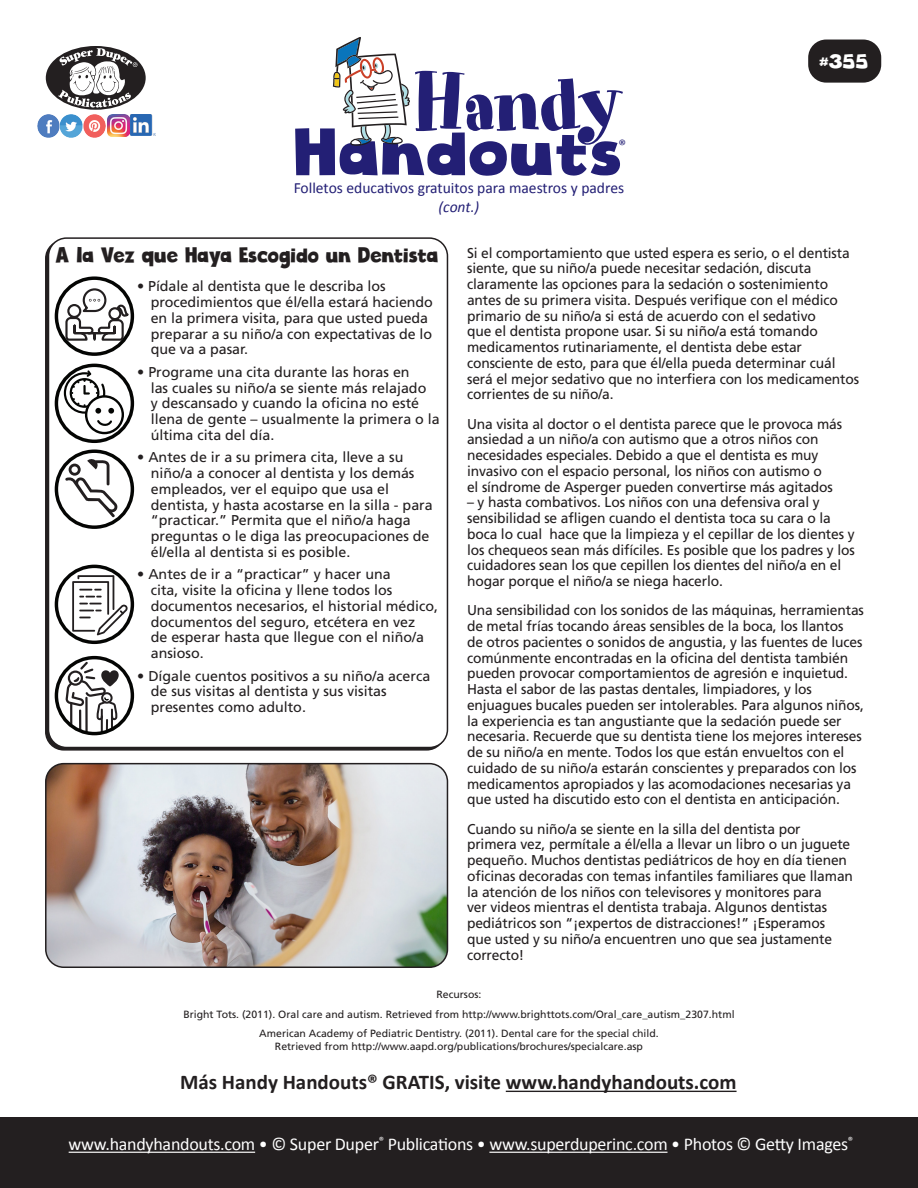
<style>
.page{position:relative;width:918px;height:1188px;background:#fff}
.page>*{position:absolute;margin:0;border:0;box-sizing:border-box;transform-origin:0 0}
.t1{font:79.2px "Art Department JNL";letter-spacing:-.03em;color:#231f75}
.t2{font:64.8px "Cloudy Witha Chanceof Love";color:#231f75}
.HH_TEXT{font:700 21px "Calibri";color:#231f20}
.HH_TEXT-2{font:21px "Cloudy Witha Chanceof Love";letter-spacing:-.02em;color:#231f20;scale:.87 1}
.t3{font:19.5px "Cloudy Witha Chanceof Love";color:#fff}
.t4{font:18px "Calibri";letter-spacing:-.015em;color:#fff}
.t5{font:15.6px "Calibri";color:#231f75}
.t6{font:italic 15.6px "Calibri";color:#231f75}
.t7{font:15.15px "Calibri";color:#231f75}
.HH_TEXT-3{font:14.25px/15.8px "Frutiger";letter-spacing:-.01em;color:#231f20}
.HH_Title{font:10.5px/12.6px "Frutiger";color:#231f20;text-align:center}
</style>
<div class="page">
<div style="left:48px;top:237px;width:400px;height:511px;border:2px solid #231f20;border-radius:18px"></div>
<div style="left:808px;top:40px;width:73px;height:43px;background:#231f20;border-radius:18px"></div>
<div style="left:46px;top:46px;width:100px;height:64px;background:#231f20;border-radius:50%"></div>
<svg style="left:58px;top:48px;width:80px;height:60px"></svg>
<img style="left:37px;top:115px;width:92px;height:22px">
<img style="left:131px;top:115px;width:24px;height:21px">
<hr style="left:506px;top:1091px;width:231px;height:1px;background:#231f20">
<div style="left:0;top:1118px;width:918px;height:70px;background:#231f20"></div>
<hr style="left:69px;top:1152px;width:186px;height:1px;background:#fff">
<hr style="left:489px;top:1152px;width:179px;height:1px;background:#fff">
<svg style="left:333px;top:37px;width:77px;height:109px"></svg>
<svg style="left:65px;top:458px;width:54px;height:60px"></svg>
<div style="left:55px;top:449px;width:79px;height:80px;border:3px solid #040503;border-radius:50%"></div>
<div style="left:55px;top:364px;width:79px;height:79px;border:3px solid #040503;border-radius:50%"></div>
<svg style="left:64px;top:370px;width:60px;height:64px"></svg>
<div style="left:55px;top:276px;width:79px;height:80px;border:3px solid #040503;border-radius:50%"></div>
<svg style="left:64px;top:287px;width:69px;height:55px"></svg>
<svg style="left:72px;top:575px;width:56px;height:60px"></svg>
<div style="left:55px;top:565px;width:79px;height:79px;border:3px solid #040503;border-radius:50%"></div>
<div style="left:55px;top:656px;width:79px;height:79px;border:3px solid #040503;border-radius:50%"></div>
<svg style="left:65px;top:662px;width:54px;height:71px"></svg>
<img style="left:46px;top:764px;width:401px;height:203px">
<div style="left:45px;top:763px;width:403px;height:205px;border:2px solid #231f20;border-radius:18px"></div>
<p class="t1" style="left:412px;top:56px;width:213px">Handy</p>
<p class="t5" style="left:294px;top:177px;width:332px">Folletos educativos gratuitos para maestros y padres</p>
<p class="t6" style="left:439px;top:196px;width:42px">(cont.)</p>
<p class="t2" style="left:296px;top:112px;width:331px">Handouts</p>
<p class="t7" style="left:618px;top:135px;width:9px">®</p>
<p class="t3" style="left:820px;top:49px;width:51px">#355</p>
<p class="HH_TEXT-2" style="left:56px;top:242px;width:442px">A la Vez que Haya Escogido un Dentista</p>
<p class="HH_TEXT-3" style="left:151px;top:278px;width:284px;text-indent:-14px">• Pídale al dentista que le describa los procedimientos que él/ella estará haciendo en la primera visita, para que usted pueda preparar a su niño/a con expectativas de lo que va a pasar.</p>
<p class="HH_TEXT-3" style="left:151px;top:364px;width:291px;text-indent:-14px">• Programe una cita durante las horas en<br>las cuales su niño/a se siente más relajado<br>y descansado y cuando la oficina no esté llena de gente – usualmente la primera o la última cita del día.</p>
<p class="HH_TEXT-3" style="left:151px;top:449px;width:283px;text-indent:-14px">• Antes de ir a su primera cita, lleve a su niño/a a conocer al dentista y los demás empleados, ver el equipo que usa el dentista, y hasta acostarse en la silla - para “practicar.” Permita que el niño/a haga preguntas o le diga las preocupaciones de él/ella al dentista si es posible.</p>
<p class="HH_TEXT-3" style="left:151px;top:566px;width:289px;text-indent:-14px">• Antes de ir a “practicar” y hacer una<br>cita, visite la oficina y llene todos los documentos necesarios, el historial médico, documentos del seguro, etcétera en vez<br>de esperar hasta que llegue con el niño/a ansioso.</p>
<p class="HH_TEXT-3" style="left:151px;top:668px;width:281px;text-indent:-14px">• Dígale cuentos positivos a su niño/a acerca de sus visitas al dentista y sus visitas presentes como adulto.</p>
<p class="HH_TEXT-3" style="left:467px;top:245px;width:394px">Si el comportamiento que usted espera es serio, o el dentista siente, que su niño/a puede necesitar sedación, discuta claramente las opciones para la sedación o sostenimiento antes de su primera visita. Después verifique con el médico primario de su niño/a si está de acuerdo con el sedativo<br>que el dentista propone usar. Si su niño/a está tomando medicamentos rutinariamente, el dentista debe estar consciente de esto, para que él/ella pueda determinar cuál será el mejor sedativo que no interfiera con los medicamentos corrientes de su niño/a.</p>
<p class="HH_TEXT-3" style="left:467px;top:416px;width:377px">Una visita al doctor o el dentista parece que le provoca más ansiedad a un niño/a con autismo que a otros niños con necesidades especiales. Debido a que el dentista es muy invasivo con el espacio personal, los niños con autismo o<br>el síndrome de Asperger pueden convertirse más agitados</p>
<p class="HH_TEXT-3" style="left:467px;top:494px;width:389px">– y hasta combativos. Los niños con una defensiva oral y sensibilidad se afligen cuando el dentista toca su cara o la boca lo cual hace que la limpieza y el cepillar de los dientes y los chequeos sean más difíciles. Es posible que los padres y los cuidadores sean los que cepillen los dientes del niño/a en el hogar porque el niño/a se niega hacerlo.</p>
<p class="HH_TEXT-3" style="left:467px;top:602px;width:398px">Una sensibilidad con los sonidos de las máquinas, herramientas de metal frías tocando áreas sensibles de la boca, los llantos<br>de otros pacientes o sonidos de angustia, y las fuentes de luces comúnmente encontradas en la oficina del dentista también pueden provocar comportamientos de agresión e inquietud.<br>Hasta el sabor de las pastas dentales, limpiadores, y los enjuagues bucales pueden ser intolerables. Para algunos niños, la experiencia es tan angustiante que la sedación puede ser necesaria. Recuerde que su dentista tiene los mejores intereses de su niño/a en mente. Todos los que están envueltos con el cuidado de su niño/a estarán conscientes y preparados con los medicamentos apropiados y las acomodaciones necesarias ya que usted ha discutido esto con el dentista en anticipación.</p>
<p class="HH_TEXT-3" style="left:467px;top:821px;width:387px">Cuando su niño/a se siente en la silla del dentista por primera vez, permítale a él/ella a llevar un libro o un juguete pequeño. Muchos dentistas pediátricos de hoy en día tienen oficinas decoradas con temas infantiles familiares que llaman la atención de los niños con televisores y monitores para<br>ver videos mientras el dentista trabaja. Algunos dentistas pediátricos son “¡expertos de distracciones!” ¡Esperamos<br>que usted y su niño/a encuentren uno que sea justamente correcto!</p>
<p class="HH_Title" style="left:437px;top:988px;width:46px">Recursos:</p>
<p class="HH_Title" style="left:183px;top:1008px;width:553px">Bright Tots. (2011). Oral care and autism. Retrieved from http://www.brighttots.com/Oral_care_autism_2307.html</p>
<p class="HH_Title" style="left:259px;top:1027px;width:401px">American Academy of Pediatric Dentistry. (2011). Dental care for the special child.<br>Retrieved from http://www.aapd.org/publications/brochures/specialcare.asp</p>
<p class="HH_TEXT" style="left:180px;top:1067px;width:558px">Más Handy Handouts® GRATIS, visite www.handyhandouts.com</p>
<p class="t4" style="left:69px;top:1132px;width:786px">www.handyhandouts.com • © Super Duper<sup>®</sup> Publications • www.superduperinc.com • Photos © Getty Images<sup>®</sup></p>
</div>
